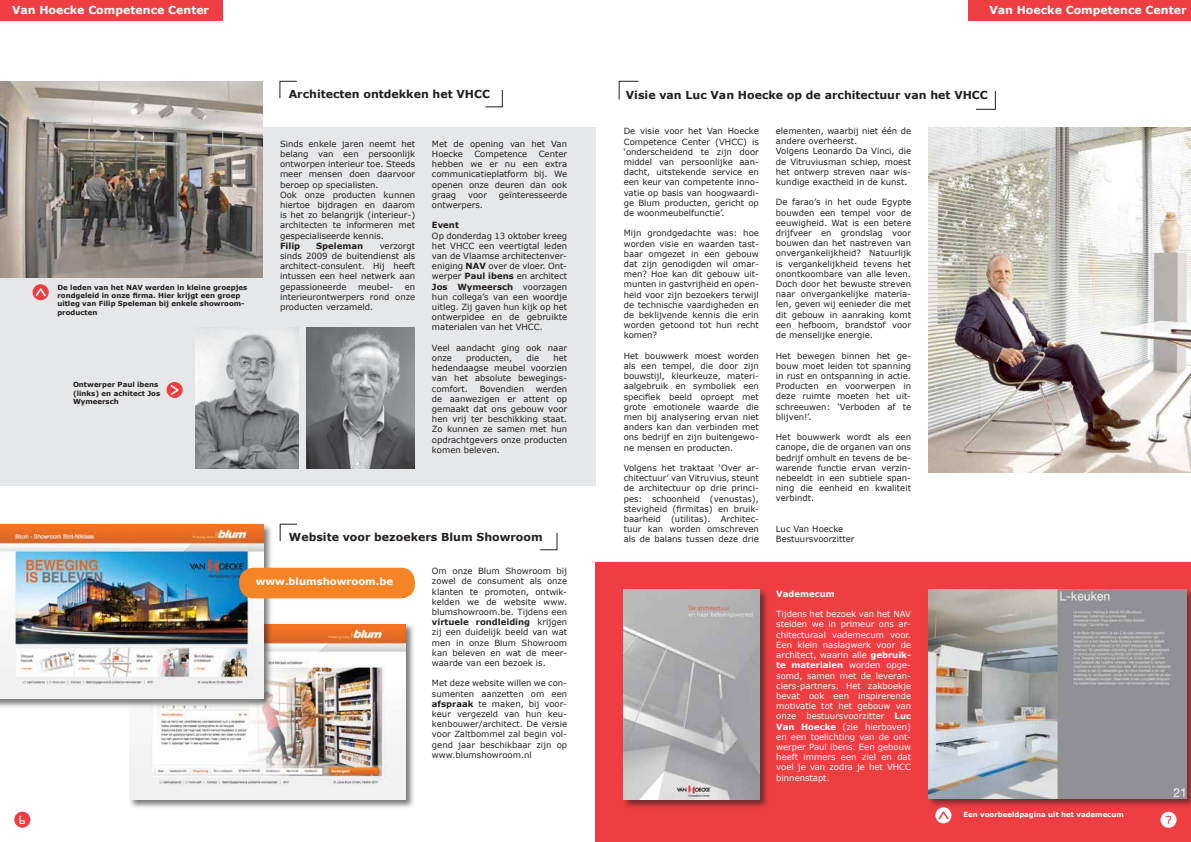
<style>
.page{position:relative;width:1191px;height:842px;background:#fff}
.page>*{position:absolute;margin:0;border:0;box-sizing:border-box;transform-origin:0 0}
.t1{font:700 11px "Verdana";color:#231f20}
.t2{font:700 11px "Verdana";color:#fff}
.t3{font:10.5px "OCRA Std";color:#fff}
.t4{font:10.5px "OCRA Std";color:#ef3e42}
.t5{font:700 10px "Verdana";color:#fff}
.t6{font:8.5px/10.2px "Verdana";color:#231f20;text-align:justify}
.t7{font:8.5px/10.2px "Verdana";color:#fff;text-align:justify}
.t8{font:700 8.5px "Verdana";color:#231f20}
.t9{font:700 8.5px "Verdana";color:#fff}
.t10{font:700 7px/8.4px "Verdana";color:#231f20}
.t11{font:700 7px "Verdana";color:#fff}
.s1{font-weight:700}
</style>
<div class="page">
<div style="left:0;top:127px;width:595px;height:358px;background:#e6e7e8"></div>
<div style="left:595px;top:562px;width:596px;height:280px;background:#ef3e42"></div>
<div style="left:14px;top:812px;width:16px;height:16px;background:#ef3e42;border-radius:50%"></div>
<div style="left:128px;top:623px;width:287px;height:186px;background:#231f20;opacity:.6"></div>
<img style="left:130px;top:624px;width:276px;height:175px">
<div style="left:0;top:0;width:222px;height:21px;background:#ef3e42"></div>
<svg style="left:485px;top:90px;width:17px;height:17px"></svg>
<svg style="left:280px;top:81px;width:17px;height:17px"></svg>
<img style="left:928px;top:128px;width:263px;height:345px">
<img style="left:0;top:81px;width:263px;height:196px">
<div style="left:969px;top:0;width:222px;height:21px;background:#ef3e42"></div>
<img style="left:307px;top:327px;width:108px;height:142px">
<div style="left:0;top:523px;width:273px;height:185px;background:#231f20;opacity:.6"></div>
<img style="left:0;top:524px;width:263px;height:174px">
<div style="left:239px;top:568px;width:176px;height:30px;background:#f58426;border-radius:14px"></div>
<svg style="left:540px;top:533px;width:17px;height:17px"></svg>
<svg style="left:280px;top:524px;width:17px;height:17px"></svg>
<div style="left:622px;top:588px;width:147px;height:221px;background:#231f20;opacity:.6"></div>
<img style="left:623px;top:589px;width:136px;height:210px">
<div style="left:927px;top:588px;width:264px;height:220px;background:#231f20;opacity:.6"></div>
<img style="left:928px;top:589px;width:258px;height:209px">
<img style="left:195px;top:327px;width:104px;height:142px">
<div style="left:33px;top:284px;width:16px;height:16px;background:#ef3e42;border-radius:50%"></div>
<svg style="left:36px;top:288px;width:10px;height:8px"></svg>
<div style="left:167px;top:382px;width:16px;height:16px;background:#ef3e42;border-radius:50%"></div>
<svg style="left:171px;top:385px;width:8px;height:10px"></svg>
<svg style="left:975px;top:91px;width:20px;height:19px"></svg>
<svg style="left:619px;top:81px;width:20px;height:19px"></svg>
<div style="left:1160px;top:812px;width:16px;height:16px;background:#fff;border-radius:50%"></div>
<svg style="left:935px;top:807px;width:16px;height:16px"></svg>
<svg style="left:938px;top:811px;width:10px;height:8px"></svg>
<p class="t2" style="left:12px;top:3px;width:199px">Van Hoecke Competence Center</p>
<p class="t2" style="left:989px;top:3px;width:199px">Van Hoecke Competence Center</p>
<p class="t1" style="left:289px;top:87px;width:203px">Architecten ontdekken het VHCC</p>
<p class="t1" style="left:626px;top:87px;width:363px">Visie van Luc Van Hoecke op de architectuur van het VHCC</p>
<p class="t10" style="left:57px;top:283px;width:191px">De leden van het NAV werden in kleine groepjes rondgeleid in onze firma. Hier krijgt een groep uitleg van Filip Speleman bij enkele showroom&shy;producten</p>
<p class="t10" style="left:73px;top:380px;width:89px">Ontwerper Paul ibens (links) en achitect Jos<br>Wymeersch</p>
<p class="t6" style="left:280px;top:138px;width:137px;text-align:left">Sinds enkele jaren neemt het belang van een persoonlijk ontworpen interieur toe. Steeds meer mensen doen daarvoor beroep op specialisten.<br>Ook onze producten kunnen hiertoe bijdragen en daarom is het zo belangrijk (interieur-) architecten te informeren met gespecialiseerde kennis.</p>
<p class="t8" style="left:280px;top:240px;width:22px">Filip</p>
<p class="t8" style="left:316px;top:240px;width:48px">Speleman</p>
<p class="t6" style="left:280px;top:240px;width:137px;text-indent:100px">verzorgt sinds 2009 de buitendienst als architect-consulent. Hij heeft intussen een heel netwerk aan gepassioneerde</p>
<p class="t6" style="left:358px;top:281px;width:37px">meubel-</p>
<p class="t6" style="left:280px;top:281px;width:137px;text-indent:125px">en interieurontwerpers rond onze producten verzameld.</p>
<p class="t6" style="left:432px;top:138px;width:137px">Met de opening van het Van<br>Hoecke</p>
<p class="t6" style="left:432px;top:149px;width:137px;text-indent:107px">Center hebben we er nu een extra communicatieplatform bij. We openen onze deuren dan ook graag</p>
<p class="t6" style="left:474px;top:149px;width:55px">Competence</p>
<p class="t6" style="left:468px;top:189px;width:20px">voor</p>
<p class="t6" style="left:499px;top:189px;width:70px">geïnteresseerde</p>
<p class="t6" style="left:432px;top:200px;width:53px">ontwerpers.</p>
<p class="t8" style="left:432px;top:219px;width:28px">Event</p>
<p class="t6" style="left:432px;top:230px;width:137px">Op donderdag 13 oktober kreeg het VHCC een veertigtal leden van de Vlaamse architectenver&shy;eniging <span class="s1">NAV</span> over de vloer. Ont&shy;werper <span class="s1">Paul ibens</span> en architect <span class="s1">Jos Wymeersch</span> voorzagen hun collega’s van een woordje uitleg. Zij gaven hun kijk op het ontwerpidee en de gebruikte materialen van het VHCC.</p>
<p class="t6" style="left:432px;top:342px;width:137px">Veel aandacht ging ook naar onze</p>
<p class="t6" style="left:432px;top:353px;width:137px;text-indent:121px">het hedendaagse meubel voorzien van het absolute bewegings&shy;comfort.</p>
<p class="t6" style="left:466px;top:353px;width:48px">producten,</p>
<p class="t6" style="left:526px;top:353px;width:14px">die</p>
<p class="t6" style="left:432px;top:383px;width:137px;text-indent:104px">werden de aanwezigen er attent op gemaakt dat ons gebouw voor hen vrij ter beschikking staat.<br>Zo kunnen ze samen met hun opdrachtgevers onze producten komen beleven.</p>
<p class="t6" style="left:480px;top:383px;width:46px">Bovendien</p>
<p class="t1" style="left:289px;top:529px;width:255px">Website voor bezoekers Blum Showroom</p>
<p class="t6" style="left:623px;top:126px;width:137px">De visie voor het Van Hoecke Competence Center (VHCC) is ‘onderscheidend te zijn door middel van persoonlijke aan&shy;dacht, uitstekende service en een keur van competente inno&shy;vatie op basis van hoogwaardi&shy;ge Blum producten, gericht op de woonmeubelfunctie’.</p>
<p class="t6" style="left:623px;top:228px;width:137px">Mijn grondgedachte was: hoe worden visie en waarden tast&shy;baar omgezet in een gebouw dat zijn genodigden wil omar&shy;men? Hoe kan dit gebouw uit&shy;munten in gastvrijheid en open&shy;heid voor zijn bezoekers terwijl de technische vaardigheden en de beklijvende kennis die erin worden getoond tot hun recht komen?</p>
<p class="t6" style="left:623px;top:350px;width:137px">Het bouwwerk moest worden als een tempel, die door zijn bouwstijl, kleurkeuze, materi&shy;aalgebruik en symboliek een specifiek beeld oproept met grote emotionele waarde die men bij analysering ervan niet anders kan dan verbinden met ons bedrijf en zijn buitengewo&shy;ne mensen en producten.</p>
<p class="t6" style="left:623px;top:463px;width:137px">Volgens het traktaat ‘Over ar&shy;chitectuur’ van Vitruvius, steunt de architectuur op drie princi&shy;pes: schoonheid (venustas), stevigheid (firmitas) en bruik&shy;baarheid (utilitas). Architec&shy;tuur kan worden omschreven als de balans tussen deze drie</p>
<p class="t6" style="left:776px;top:126px;width:137px;text-align:left">elementen, waarbij niet één de andere overheerst.<br>Volgens Leonardo Da Vinci, die de Vitruviusman schiep, moest het ontwerp streven naar wis&shy;kundige exactheid in de kunst.</p>
<p class="t6" style="left:776px;top:197px;width:137px">De farao’s in het oude Egypte bouwden een tempel voor de eeuwigheid. Wat is een betere drijfveer en grondslag voor bouwen dan het nastreven van onvergankelijkheid? Natuurlijk is vergankelijkheid tevens het onontkoombare van alle leven.<br>Doch door het bewuste streven naar onvergankelijke materia&shy;len, geven wij eenieder die met dit gebouw in aanraking komt een hefboom, brandstof voor de menselijke energie.</p>
<p class="t6" style="left:776px;top:350px;width:137px">Het bewegen binnen het ge&shy;bouw moet leiden tot spanning in rust en ontspanning in actie.<br>Producten en voorwerpen in deze ruimte moeten het uit&shy;schreeuwen: ‘Verboden af te blijven!’.</p>
<p class="t6" style="left:776px;top:432px;width:137px">Het bouwwerk wordt als een canope, die de organen van ons bedrijf omhult en tevens de be&shy;warende functie ervan verzin&shy;nebeeldt in een subtiele span&shy;ning die eenheid en kwaliteit verbindt.</p>
<p class="t6" style="left:776px;top:524px;width:80px">Luc Van Hoecke<br>Bestuursvoorzitter</p>
<p class="t5" style="left:256px;top:575px;width:139px">www.blumshowroom.be</p>
<p class="t6" style="left:432px;top:566px;width:137px">Om onze Blum Showroom bij zowel de consument als onze klanten te promoten, ontwik&shy;kelden we de website www. blumshowroom.be. Tijdens een <span class="s1">virtuele rondleiding</span> krijgen zij een duidelijk beeld van wat men in onze Blum Showroom kan beleven en wat de meer&shy;waarde van een bezoek is.</p>
<p class="t6" style="left:432px;top:678px;width:137px">Met deze website willen we con&shy;sumenten aanzetten om een <span class="s1">afspraak</span> te maken, bij voor&shy;keur vergezeld van hun keu&shy;kenbouwer/architect. De versie voor Zaltbommel zal begin vol&shy;gend jaar beschikbaar zijn op www.blumshowroom.nl</p>
<p class="t9" style="left:776px;top:588px;width:60px">Vademecum</p>
<p class="t7" style="left:776px;top:609px;width:136px">Tijdens het bezoek van het NAV stelden we in primeur ons ar&shy;chitecturaal vademecum voor.<br>Een klein naslagwerk voor de architect, waarin alle <span class="s1">gebruik&shy;te materialen</span> worden opge&shy;somd, samen met de leveran&shy;ciers-partners. Het zakboekje bevat ook een inspirerende motivatie tot het gebouw van onze bestuursvoorzitter <span class="s1">Luc Van Hoecke</span> (zie hierboven) en een toelichting van de ont&shy;werper Paul ibens. Een gebouw heeft immers een ziel en dat voel je van zodra je het VHCC binnenstapt.</p>
<p class="t3" style="left:19px;top:815px;width:9px">6</p>
<p class="t11" style="left:963px;top:810px;width:162px">Een voorbeeldpagina uit het vademecum</p>
<p class="t4" style="left:1164px;top:815px;width:9px">7</p>
</div>
